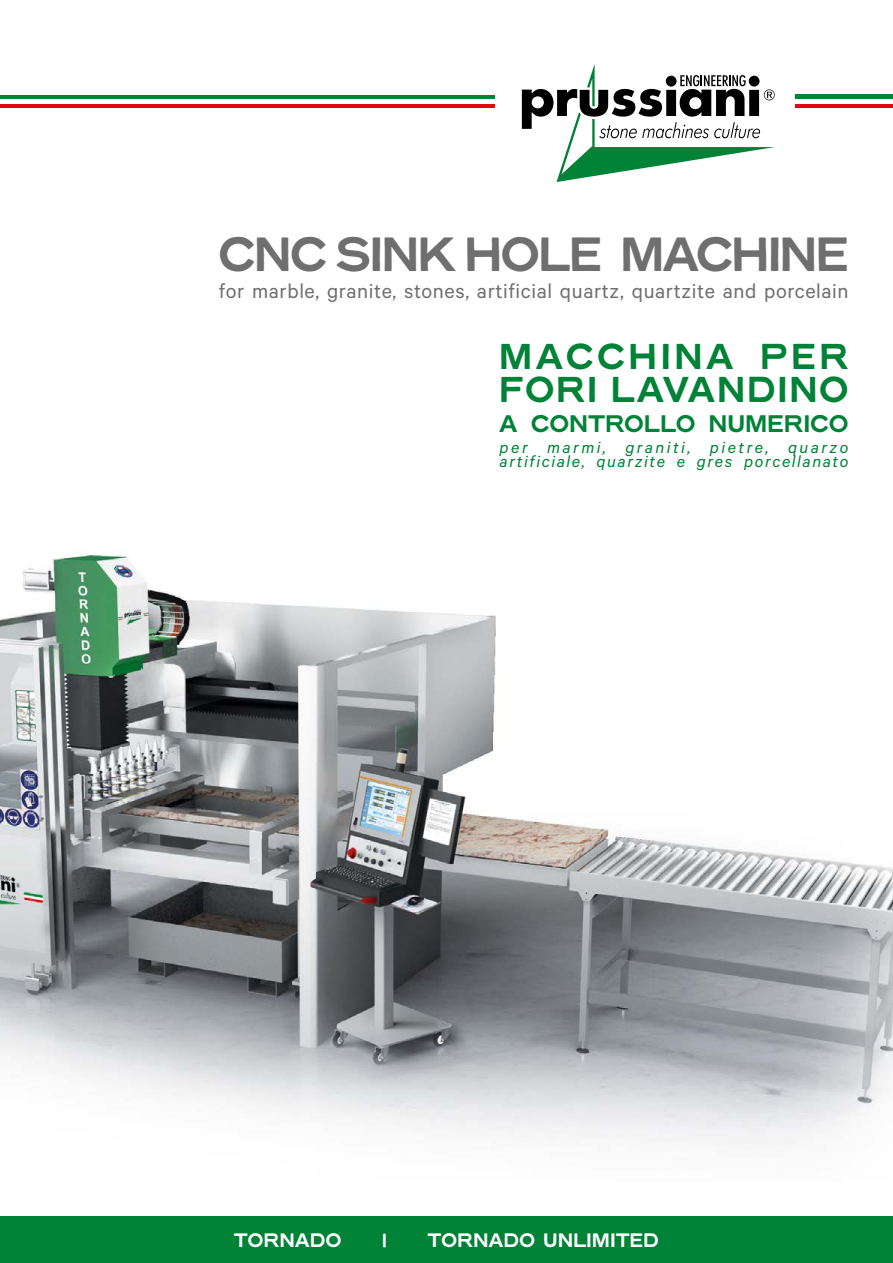
<style>
.page{position:relative;width:893px;height:1263px;background:#fff}
.page>*{position:absolute;margin:0;border:0;box-sizing:border-box;transform-origin:0 0}
.t1{font:700 48px "Hamburg Hand";letter-spacing:-.015em;color:#706f6f}
.t2{font:700 36px/33px "Hamburg Hand";letter-spacing:.07em;color:#008237}
.t3{font:700 24px "Hamburg Hand";letter-spacing:.02em;color:#008237}
.t4{font:22.5px "Calibre";letter-spacing:.025em;color:#706f6f}
.t5{font:700 19.5px "Hamburg Hand";letter-spacing:.025em;color:#fff}
.t6{font:italic 18px/13.5px "Calibre";letter-spacing:.09em;color:#008237}
</style>
<div class="page">
<div style="left:0;top:1216px;width:893px;height:47px;background:#008237"></div>
<svg style="left:522px;top:64px;width:253px;height:118px"></svg>
<svg style="left:0;top:96px;width:494px;height:3px"></svg>
<hr style="left:0;top:104px;width:494px;height:4px;background:#e30613">
<hr style="left:795px;top:95px;width:98px;height:4px;background:#008237">
<div style="left:795px;top:103px;width:98px;height:5px;background:#e30613"></div>
<img style="left:0;top:554px;width:893px;height:589px">
<h1 class="t1" style="left:219px;top:226px;width:631px">CNC SINK HOLE MACHINE</h1>
<p class="t4" style="left:219px;top:277px;width:631px">for marble, granite, stones, artificial quartz, quartzite and porcelain</p>
<h2 class="t2" style="left:500px;top:339px;width:350px">MACCHINA PER<br>FORI LAVANDINO</h2>
<h3 class="t3" style="left:500px;top:409px;width:350px">A CONTROLLO NUMERICO</h3>
<p class="t6" style="left:500px;top:440px;width:350px">per marmi, graniti, pietre, quarzo artificiale, quarzite e gres porcellanato</p>
<p class="t5" style="left:234px;top:1229px;width:109px">TORNADO</p>
<p class="t5" style="left:382px;top:1229px;width:6px">|</p>
<p class="t5" style="left:428px;top:1229px;width:232px">TORNADO UNLIMITED</p>
</div>
